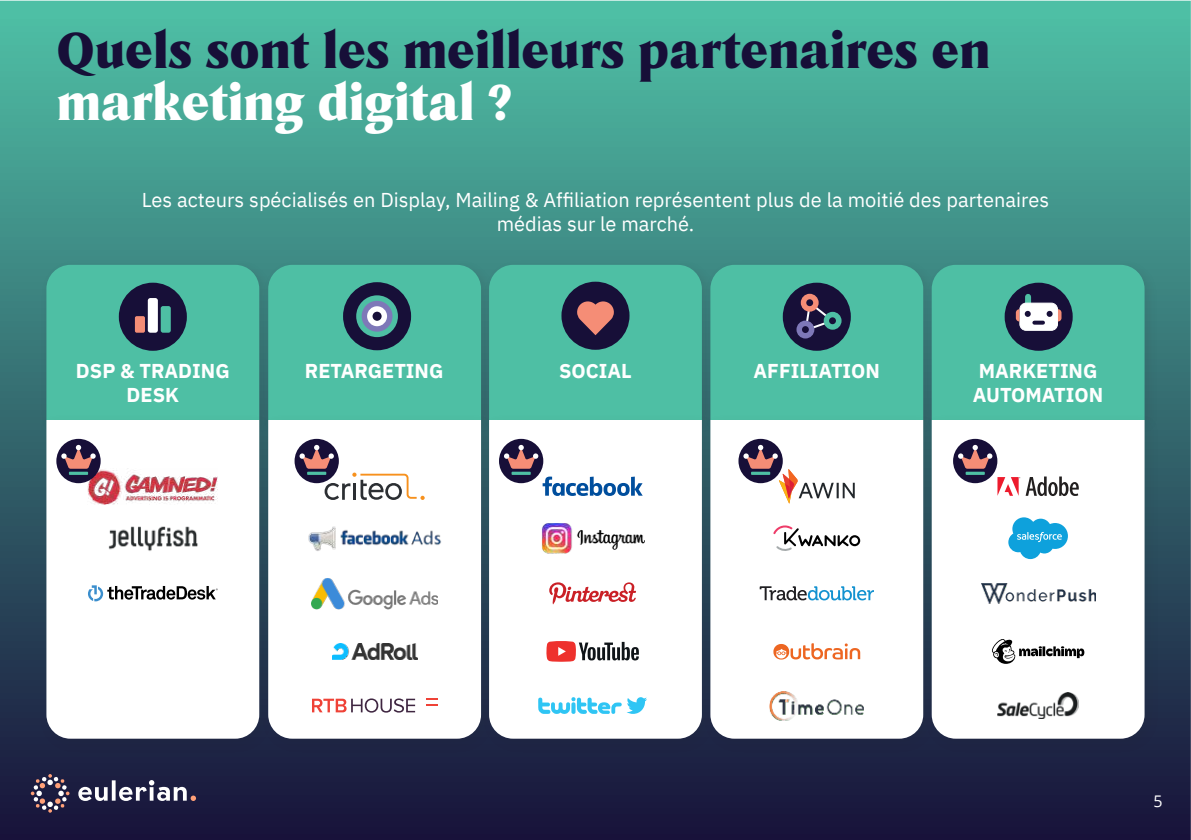
<style>
.page{position:relative;width:1191px;height:840px;background:#fff}
.page>*{position:absolute;margin:0;border:0;box-sizing:border-box;transform-origin:0 0}
.t1{font:900 48px "Tongari Display";color:#170f38}
.t2{font:900 48px "Tongari Display";color:#fff}
.t3{font:20px/24px "IBM Plex Sans";color:#fff;text-align:center}
.t4{font:700 20px/24px "IBM Plex Sans";color:#fff;text-align:center}
.t5{font:16px "Open Sans";color:#fff}
</style>
<div class="page">
<img style="left:0;top:1px;width:1190px;height:838px">
<svg style="left:78px;top:779px;width:118px;height:21px"></svg>
<svg style="left:31px;top:773px;width:38px;height:39px"></svg>
<div style="left:39px;top:258px;width:235px;height:177px;background:#221f1f;opacity:.1"></div>
<div style="left:46px;top:265px;width:213px;height:147px;background:#4ebfa4"></div>
<div style="left:261px;top:258px;width:235px;height:177px;background:#221f1f;opacity:.1"></div>
<div style="left:268px;top:265px;width:213px;height:147px;background:#4ebfa4"></div>
<div style="left:482px;top:258px;width:235px;height:177px;background:#221f1f;opacity:.1"></div>
<div style="left:703px;top:258px;width:235px;height:177px;background:#221f1f;opacity:.1"></div>
<div style="left:924px;top:258px;width:235px;height:177px;background:#221f1f;opacity:.1"></div>
<div style="left:38px;top:412px;width:237px;height:343px;background:#221f1f;opacity:.1"></div>
<svg style="left:46px;top:420px;width:213px;height:318px"></svg>
<div style="left:260px;top:412px;width:236px;height:343px;background:#221f1f;opacity:.1"></div>
<svg style="left:268px;top:420px;width:212px;height:318px"></svg>
<div style="left:480px;top:412px;width:237px;height:343px;background:#221f1f;opacity:.1"></div>
<svg style="left:489px;top:420px;width:213px;height:318px"></svg>
<div style="left:702px;top:412px;width:236px;height:343px;background:#221f1f;opacity:.1"></div>
<svg style="left:710px;top:420px;width:213px;height:318px"></svg>
<div style="left:923px;top:412px;width:237px;height:343px;background:#221f1f;opacity:.1"></div>
<svg style="left:931px;top:420px;width:213px;height:318px"></svg>
<svg style="left:997px;top:476px;width:81px;height:19px"></svg>
<img style="left:332px;top:643px;width:85px;height:16px">
<svg style="left:542px;top:476px;width:100px;height:19px"></svg>
<img style="left:312px;top:577px;width:125px;height:31px">
<img style="left:541px;top:521px;width:103px;height:33px">
<img style="left:106px;top:520px;width:94px;height:36px">
<svg style="left:773px;top:525px;width:87px;height:25px"></svg>
<svg style="left:992px;top:638px;width:92px;height:25px"></svg>
<svg style="left:773px;top:643px;width:87px;height:16px"></svg>
<svg style="left:549px;top:582px;width:87px;height:22px"></svg>
<svg style="left:426px;top:698px;width:11px;height:7px"></svg>
<svg style="left:312px;top:698px;width:103px;height:14px"></svg>
<img style="left:997px;top:691px;width:81px;height:27px">
<svg style="left:1008px;top:517px;width:60px;height:41px"></svg>
<svg style="left:88px;top:585px;width:130px;height:16px"></svg>
<img style="left:768px;top:688px;width:97px;height:34px">
<svg style="left:759px;top:586px;width:115px;height:14px"></svg>
<svg style="left:538px;top:696px;width:109px;height:17px"></svg>
<img style="left:981px;top:583px;width:114px;height:20px">
<svg style="left:546px;top:640px;width:93px;height:21px"></svg>
<img style="left:88px;top:468px;width:130px;height:36px">
<img style="left:305px;top:523px;width:139px;height:29px">
<div style="left:343px;top:282px;width:68px;height:68px;background:#170f38;border-radius:50%"></div>
<svg style="left:356px;top:295px;width:42px;height:42px"></svg>
<div style="left:362px;top:300px;width:30px;height:31px;background:#7e78b8;border-radius:50%"></div>
<div style="left:367px;top:306px;width:20px;height:20px;background:#fff;border-radius:50%"></div>
<div style="left:372px;top:311px;width:9px;height:9px;background:#170f38;border-radius:50%"></div>
<svg style="left:489px;top:265px;width:213px;height:155px"></svg>
<svg style="left:710px;top:265px;width:213px;height:155px"></svg>
<svg style="left:800px;top:293px;width:18px;height:18px"></svg>
<div style="left:806px;top:299px;width:7px;height:7px;background:#170f38;border-radius:50%"></div>
<svg style="left:823px;top:311px;width:18px;height:18px"></svg>
<div style="left:829px;top:317px;width:7px;height:7px;background:#170f38;border-radius:50%"></div>
<div style="left:796px;top:320px;width:18px;height:18px;background:#7e78b8;border-radius:50%"></div>
<div style="left:802px;top:326px;width:7px;height:7px;background:#170f38;border-radius:50%"></div>
<div style="left:119px;top:282px;width:68px;height:68px;background:#170f38;border-radius:50%"></div>
<div style="left:135px;top:316px;width:10px;height:16px;background:#f58d76;border-radius:2px"></div>
<div style="left:148px;top:298px;width:10px;height:34px;background:#fff;border-radius:3px"></div>
<div style="left:161px;top:306px;width:10px;height:26px;background:#4ebfa4;border-radius:2px"></div>
<svg style="left:931px;top:265px;width:213px;height:155px"></svg>
<svg style="left:56px;top:438px;width:45px;height:45px"></svg>
<hr style="left:69px;top:471px;width:19px;height:3px;background:#4ebfa4">
<svg style="left:61px;top:444px;width:35px;height:24px"></svg>
<div style="left:499px;top:438px;width:44px;height:45px;background:#170f38;border-radius:50%"></div>
<hr style="left:511px;top:471px;width:20px;height:3px;background:#4ebfa4">
<svg style="left:504px;top:444px;width:34px;height:24px"></svg>
<svg style="left:294px;top:438px;width:45px;height:45px"></svg>
<svg style="left:299px;top:444px;width:126px;height:55px"></svg>
<svg style="left:738px;top:438px;width:45px;height:45px"></svg>
<svg style="left:743px;top:444px;width:111px;height:59px"></svg>
<div style="left:953px;top:438px;width:44px;height:45px;background:#170f38;border-radius:50%"></div>
<hr style="left:965px;top:471px;width:19px;height:3px;background:#4ebfa4">
<svg style="left:958px;top:444px;width:34px;height:24px"></svg>
<h1 class="t1" style="left:57px;top:28px;width:935px">Quels sont les meilleurs partenaires en</h1>
<h1 class="t2" style="left:57px;top:80px;width:457px">marketing digital ?</h1>
<p class="t3" style="left:142px;top:186px;width:909px">Les acteurs spécialisés en Display, Mailing &amp; Affiliation représentent plus de la moitié des partenaires médias sur le marché.</p>
<p class="t4" style="left:76px;top:358px;width:155px">DSP &amp; TRADING<br>DESK</p>
<p class="t4" style="left:973px;top:358px;width:132px;text-align:left">MARKETING<br>AUTOMATION</p>
<p class="t4" style="left:305px;top:358px;width:140px">RETARGETING</p>
<p class="t4" style="left:559px;top:358px;width:74px">SOCIAL</p>
<p class="t4" style="left:753px;top:358px;width:128px">AFFILIATION</p>
<p class="t5" style="left:1153px;top:792px;width:11px">5</p>
</div>
